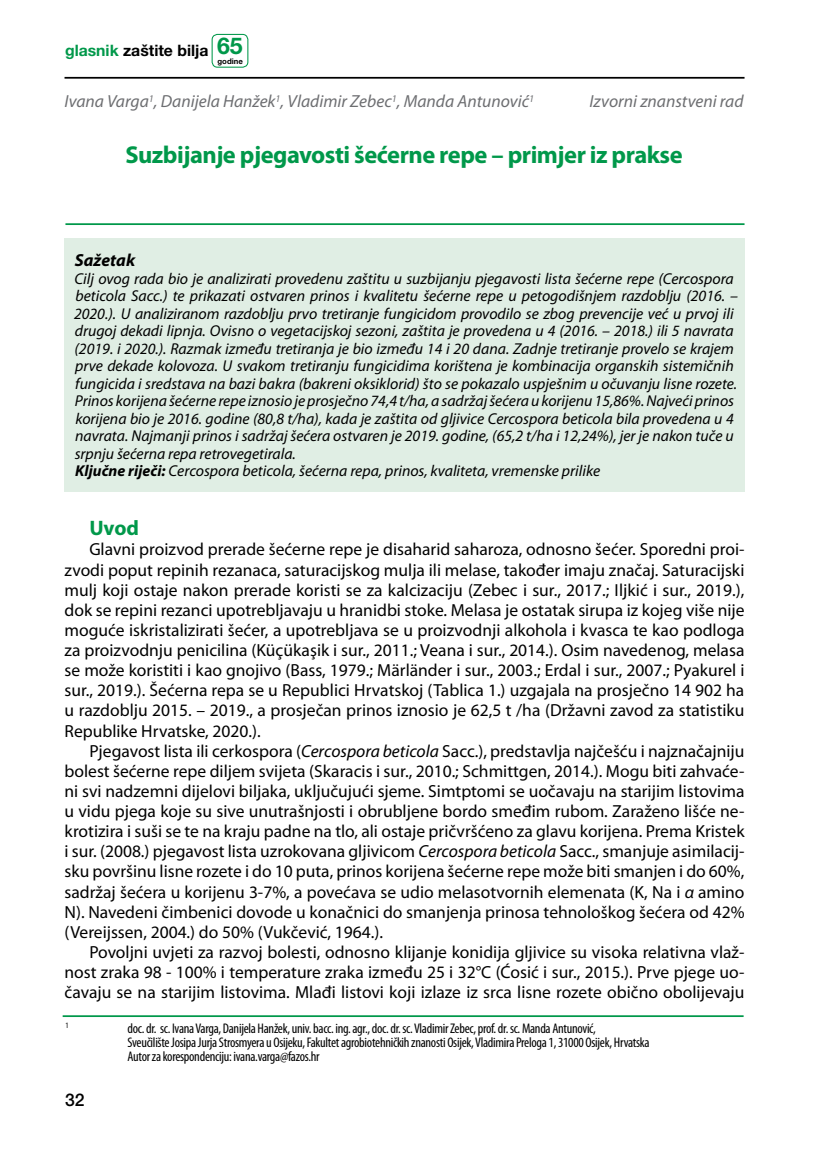
<style>
.page{position:relative;width:819px;height:1166px;background:#fff}
.page>*{position:absolute;margin:0;border:0;box-sizing:border-box;transform-origin:0 0}
.t1{font:700 24.5px "Myriad Pro";letter-spacing:-.02em;color:#00984a}
.t2{font:700 21px "Myriad Pro";color:#00984a}
.t3{font:17.5px/20.1px "Myriad Pro";color:#000;text-align:justify}
.t4{font:italic 17.5px "Myriad Pro";color:#6d6e71}
.t5{font:italic 700 17.5px "Myriad Pro";color:#000}
.t6{font:500 17.5px "Helvetica Neue LT Pro";color:#000}
.t7{font:italic 15.75px/17.5px "Myriad Pro";color:#000}
.t8{font:700 15.75px "Helvetica Neue LT Pro";color:#000}
.t9{font:condensed 14px/14px "Myriad Pro";letter-spacing:-.02em;color:#000}
.t10{font:condensed 8.22px "Myriad Pro";color:#000}
.t11{font:700 7.7px "Helvetica Neue LT Pro";color:#000}
.s1{color:#00984a}
.s2{font-size:23.1px;color:#00984a}
.s3{font-weight:700}
.s4{font-style:italic}
</style>
<div class="page">
<hr style="left:64px;top:77px;width:680px;height:2px;background:#000">
<div style="left:211px;top:34px;width:37px;height:34px;border:1px solid #00984a;border-radius:5px"></div>
<hr style="left:65px;top:223px;width:679px;height:2px;background:#00984a">
<div style="left:64px;top:238px;width:680px;height:253px;background:#e0eee4"></div>
<hr style="left:63px;top:1015px;width:680px;height:2px;background:#00984a">
<p class="t8" style="left:65px;top:41px;width:179px"><span class="s1">glasnik</span> zaštite bilja <span class="s2">65</span></p>
<p class="t11" style="left:217px;top:56px;width:27px">godine</p>
<p class="t4" style="left:64px;top:91px;width:471px">Ivana Varga<sup>1</sup>, Danijela Hanžek<sup>1</sup>, Vladimir Zebec<sup>1</sup>, Manda Antunović<sup>1</sup></p>
<p class="t4" style="left:589px;top:91px;width:156px">Izvorni znanstveni rad</p>
<h1 class="t1" style="left:125px;top:139px;width:558px">Suzbijanje pjegavosti šećerne repe – primjer iz prakse</h1>
<p class="t5" style="left:75px;top:249px;width:62px">Sažetak</p>
<p class="t7" style="left:74px;top:269px;width:665px">Cilj ovog rada bio je analizirati provedenu zaštitu u suzbijanju pjegavosti lista šećerne repe (Cercospora beticola Sacc.) te prikazati ostvaren prinos i kvalitetu šećerne repe u petogodišnjem razdoblju (2016. – 2020.). U analiziranom razdoblju prvo tretiranje fungicidom provodilo se zbog prevencije već u prvoj ili drugoj dekadi lipnja. Ovisno o vegetacijskoj sezoni, zaštita je provedena u 4 (2016. – 2018.) ili 5 navrata (2019. i 2020.). Razmak između tretiranja je bio između 14 i 20 dana. Zadnje tretiranje provelo se krajem prve dekade kolovoza. U svakom tretiranju fungicidima korištena je kombinacija organskih sistemičnih fungicida i sredstava na bazi bakra (bakreni oksiklorid) što se pokazalo uspješnim u očuvanju lisne rozete.<br>Prinos korijena šećerne repe iznosio je prosječno 74,4 t/ha, a sadržaj šećera u korijenu 15,86%. Najveći prinos korijena bio je 2016. godine (80,8 t/ha), kada je zaštita od gljivice Cercospora beticola bila provedena u 4 navrata. Najmanji prinos i sadržaj šećera ostvaren je 2019. godine, (65,2 t/ha i 12,24%), jer je nakon tuče u srpnju šećerna repa retrovegetirala.<br><span class="s3">Ključne riječi:</span> Cercospora beticola, šećerna repa, prinos, kvaliteta, vremenske prilike</p>
<p class="t2" style="left:89px;top:514px;width:51px">Uvod</p>
<p class="t3" style="left:64px;top:539px;width:681px;text-indent:25px">Glavni proizvod prerade šećerne repe je disaharid saharoza, odnosno šećer. Sporedni proi&shy;zvodi poput repinih rezanaca, saturacijskog mulja ili melase, također imaju značaj. Saturacijski mulj koji ostaje nakon prerade koristi se za kalcizaciju (Zebec i sur., 2017.; Iljkić i sur., 2019.), dok se repini rezanci upotrebljavaju u hranidbi stoke. Melasa je ostatak sirupa iz kojeg više nije moguće iskristalizirati šećer, a upotrebljava se u proizvodnji alkohola i kvasca te kao podloga za proizvodnju penicilina (Küçükaşik i sur., 2011.; Veana i sur., 2014.). Osim navedenog, melasa se može koristiti i kao gnojivo (Bass, 1979.; Märländer i sur., 2003.; Erdal i sur., 2007.; Pyakurel i sur., 2019.). Šećerna repa se u Republici Hrvatskoj (Tablica 1.) uzgajala na prosječno 14 902 ha u razdoblju 2015. – 2019., a prosječan prinos iznosio je 62,5 t /ha (Državni zavod za statistiku Republike Hrvatske, 2020.).</p>
<p class="t3" style="left:64px;top:740px;width:681px;text-indent:25px">Pjegavost lista ili cerkospora (<span class="s4">Cercospora beticola</span> Sacc.), predstavlja najčešću i najznačajniju bolest šećerne repe diljem svijeta (Skaracis i sur., 2010.; Schmittgen, 2014.). Mogu biti zahvaće&shy;ni svi nadzemni dijelovi biljaka, uključujući sjeme. Simtptomi se uočavaju na starijim listovima u vidu pjega koje su sive unutrašnjosti i obrubljene bordo smeđim rubom. Zaraženo lišće ne&shy;krotizira i suši se te na kraju padne na tlo, ali ostaje pričvršćeno za glavu korijena. Prema Kristek i sur. (2008.) pjegavost lista uzrokovana gljivicom <span class="s4">Cercospora beticola</span> Sacc., smanjuje asimilacij&shy;sku površinu lisne rozete i do 10 puta, prinos korijena šećerne repe može biti smanjen i do 60%, sadržaj šećera u korijenu 3-7%, a povećava se udio melasotvornih elemenata (K, Na i <span class="s4">α</span> amino N). Navedeni čimbenici dovode u konačnici do smanjenja prinosa tehnološkog šećera od 42% (Vereijssen, 2004.) do 50% (Vukčević, 1964.).</p>
<p class="t3" style="left:64px;top:942px;width:681px;text-indent:25px">Povoljni uvjeti za razvoj bolesti, odnosno klijanje konidija gljivice su visoka relativna vlaž&shy;nost zraka 98 - 100% i temperature zraka između 25 i 32°C (Ćosić i sur., 2015.). Prve pjege uo&shy;čavaju se na starijim listovima. Mlađi listovi koji izlaze iz srca lisne rozete obično obolijevaju</p>
<p class="t10" style="left:65px;top:1020px;width:5px">1</p>
<p class="t9" style="left:127px;top:1021px;width:523px">doc. dr. sc. Ivana Varga, Danijela Hanžek, univ. bacc. ing. agr., doc. dr. sc. Vladimir Zebec, prof. dr. sc. Manda Antunović,<br>Sveučilište Josipa Jurja Strosmyera u Osijeku, Fakultet agrobiotehničkih znanosti Osijek, Vladimira Preloga 1, 31000 Osijek, Hrvatska<br>Autor za korespondenciju: ivana.varga@fazos.hr</p>
<p class="t6" style="left:65px;top:1090px;width:21px">32</p>
</div>
